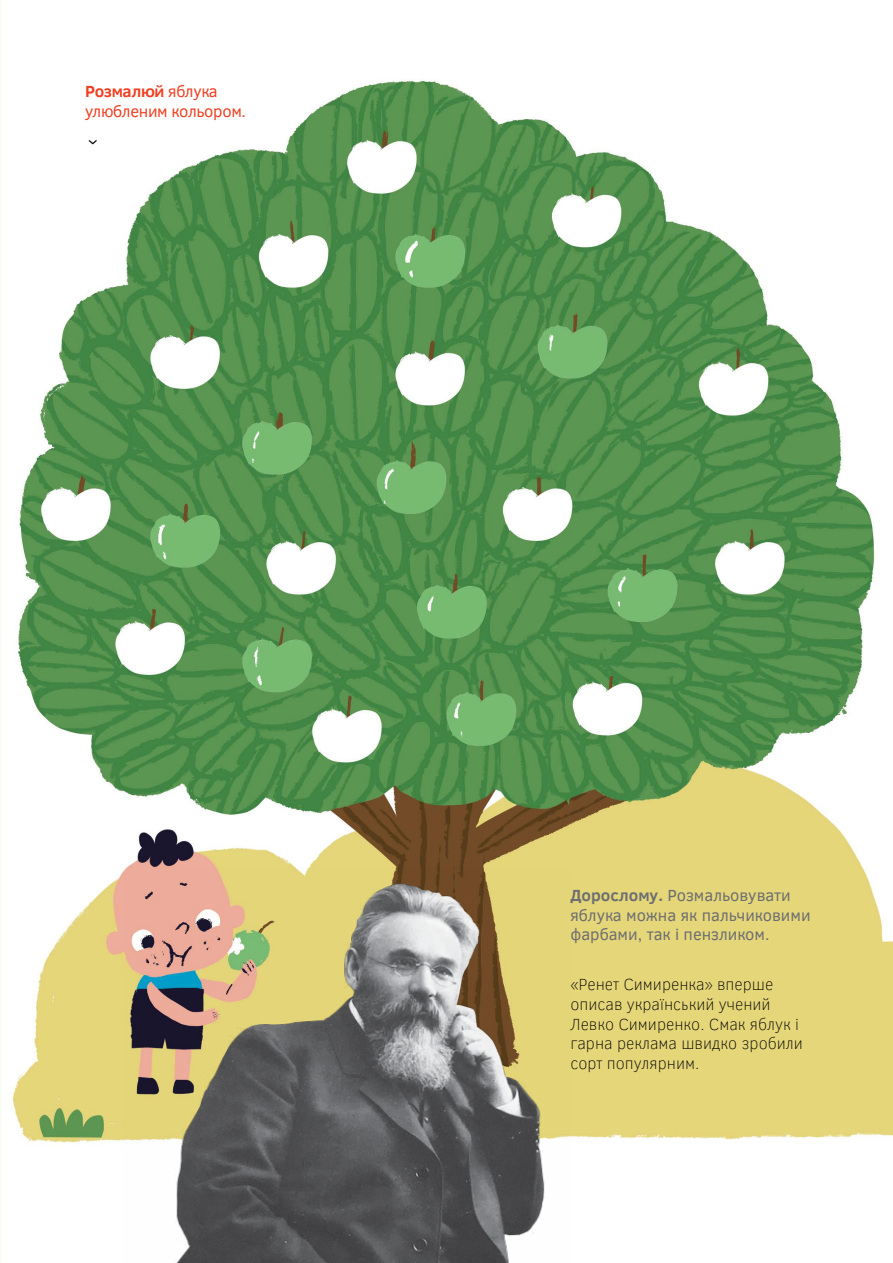
<style>
.page{position:relative;width:893px;height:1263px;background:#fff}
.page>*{position:absolute;margin:0;border:0;box-sizing:border-box;transform-origin:0 0}
.t1{font:100 16.5px/19.8px "Clear Sans";color:#000}
.t2{font:16.5px/19.8px "Clear Sans";color:#6d6e71}
.t3{font:16.5px/19.8px "Clear Sans";letter-spacing:-.02em;color:#ef4123}
.t4{font:16.5px "Clear Sans";color:#000}
.s1{font-weight:700}
</style>
<div class="page">
<img style="left:0;top:0;width:893px;height:1263px">
<img style="left:121px;top:867px;width:449px;height:396px">
<p class="t3" style="left:85px;top:81px;width:163px"><span class="s1">Розмалюй</span> яблука улюбленим кольором.</p>
<p class="t4" style="left:80px;top:145px;width:7px;rotate:-90deg">‹</p>
<p class="t2" style="left:570px;top:885px;width:242px"><span class="s1">Дорослому.</span> Розмальовувати яблука можна як пальчиковими фарбами, так i пензликом.</p>
<p class="t1" style="left:570px;top:974px;width:234px">«Ренет Симиренка» вперше описав український учений<br>Лeвко Симиренко. Смак яблук i гарна реклама швидко зробили сорт популярним.</p>
</div>
